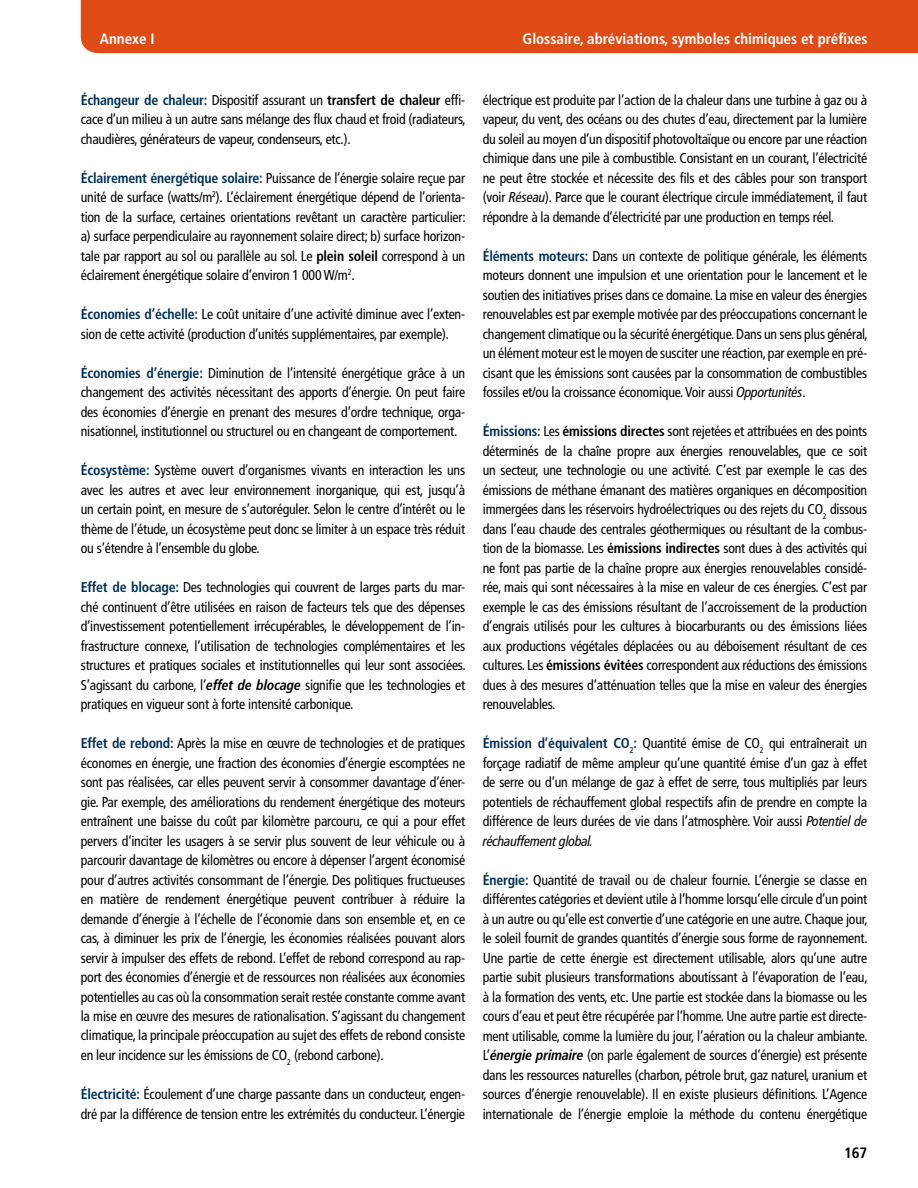
<style>
.page{position:relative;width:918px;height:1188px;background:#fff}
.page>*{position:absolute;margin:0;border:0;box-sizing:border-box;transform-origin:0 0}
.t1{font:700 condensed 15px "Frutiger LT Pro";color:#fff}
.t2{font:700 condensed 15px "Frutiger LT Pro";color:#000}
.t3{font:condensed 14.25px/19.5px "Frutiger LT Pro";letter-spacing:-.015em;color:#000;text-align:justify}
.s1{font-weight:700;color:#002f56}
.s2{font-weight:700}
.s3{font-weight:700;font-style:italic}
.s4{font-style:italic}
</style>
<div class="page">
<div style="left:81px;top:0;width:837px;height:53px;background:#de4b16"></div>
<p class="t1" style="left:100px;top:30px;width:56px">Annexe I</p>
<p class="t1" style="left:523px;top:30px;width:346px">Glossaire, abréviations, symboles chimiques et préfixes</p>
<p class="t3" style="left:81px;top:90px;width:386px"><span class="s1">Échangeur de chaleur:</span> Dispositif assurant un <span class="s2">transfert de chaleur</span> effi&shy;cace d’un milieu à un autre sans mélange des flux chaud et froid (radiateurs, chaudières, générateurs de vapeur, condenseurs, etc.).</p>
<p class="t3" style="left:81px;top:168px;width:386px"><span class="s1">Éclairement énergétique solaire:</span> Puissance de l’énergie solaire reçue par unité de surface (watts/m<sup>2</sup>). L’éclairement énergétique dépend de l’orienta&shy;tion de la surface, certaines orientations revêtant un caractère particulier: a) surface perpendiculaire au rayonnement solaire direct; b) surface horizon&shy;tale par rapport au sol ou parallèle au sol. Le <span class="s2">plein soleil</span> correspond à un éclairement énergétique solaire d’environ 1 000 W/m<sup>2</sup>.</p>
<p class="t3" style="left:81px;top:305px;width:386px"><span class="s1">Économies d’échelle:</span> Le coût unitaire d’une activité diminue avec l’exten&shy;sion de cette activité (production d’unités supplémentaires, par exemple).</p>
<p class="t3" style="left:81px;top:363px;width:386px"><span class="s1">Économies d’énergie:</span> Diminution de l’intensité énergétique grâce à un changement des activités nécessitant des apports d’énergie. On peut faire des économies d’énergie en prenant des mesures d’ordre technique, orga&shy;nisationnel, institutionnel ou structurel ou en changeant de comportement.</p>
<p class="t3" style="left:81px;top:461px;width:386px"><span class="s1">Écosystème:</span> Système ouvert d’organismes vivants en interaction les uns avec les autres et avec leur environnement inorganique, qui est, jusqu’à un certain point, en mesure de s’autoréguler. Selon le centre d’intérêt ou le thème de l’étude, un écosystème peut donc se limiter à un espace très réduit ou s’étendre à l’ensemble du globe.</p>
<p class="t3" style="left:81px;top:578px;width:386px"><span class="s1">Effet de blocage:</span> Des technologies qui couvrent de larges parts du mar&shy;ché continuent d’être utilisées en raison de facteurs tels que des dépenses d’investissement potentiellement irrécupérables, le développement de l’in&shy;frastructure connexe, l’utilisation de technologies complémentaires et les structures et pratiques sociales et institutionnelles qui leur sont associées.<br>S’agissant du carbone, l’<span class="s3">effet de blocage</span> signifie que les technologies et pratiques en vigueur sont à forte intensité carbonique.</p>
<p class="t3" style="left:81px;top:733px;width:386px"><span class="s1">Effet de rebond:</span> Après la mise en œuvre de technologies et de pratiques économes en énergie, une fraction des économies d’énergie escomptées ne sont pas réalisées, car elles peuvent servir à consommer davantage d’éner&shy;gie. Par exemple, des améliorations du rendement énergétique des moteurs entraînent une baisse du coût par kilomètre parcouru, ce qui a pour effet pervers d’inciter les usagers à se servir plus souvent de leur véhicule ou à parcourir davantage de kilomètres ou encore à dépenser l’argent économisé pour d’autres activités consommant de l’énergie. Des politiques fructueuses en matière de rendement énergétique peuvent contribuer à réduire la demande d’énergie à l’échelle de l’économie dans son ensemble et, en ce cas, à diminuer les prix de l’énergie, les économies réalisées pouvant alors servir à impulser des effets de rebond. L’effet de rebond correspond au rap&shy;port des économies d’énergie et de ressources non réalisées aux économies potentielles au cas où la consommation serait restée constante comme avant la mise en œuvre des mesures de rationalisation. S’agissant du changement climatique, la principale préoccupation au sujet des effets de rebond consiste en leur incidence sur les émissions de CO<sub>2</sub> (rebond carbone).</p>
<p class="t3" style="left:81px;top:1085px;width:386px"><span class="s1">Électricité:</span> Écoulement d’une charge passante dans un conducteur, engen&shy;dré par la différence de tension entre les extrémités du conducteur. L’énergie</p>
<p class="t3" style="left:483px;top:90px;width:386px">électrique est produite par l’action de la chaleur dans une turbine à gaz ou à vapeur, du vent, des océans ou des chutes d’eau, directement par la lumière du soleil au moyen d’un dispositif photovoltaïque ou encore par une réaction chimique dans une pile à combustible. Consistant en un courant, l’électricité ne peut être stockée et nécessite des fils et des câbles pour son transport (voir <span class="s4">Réseau</span>). Parce que le courant électrique circule immédiatement, il faut répondre à la demande d’électricité par une production en temps réel.</p>
<p class="t3" style="left:483px;top:246px;width:386px"><span class="s1">Éléments moteurs:</span> Dans un contexte de politique générale, les éléments moteurs donnent une impulsion et une orientation pour le lancement et le soutien des initiatives prises dans ce domaine. La mise en valeur des énergies renouvelables est par exemple motivée par des préoccupations concernant le changement climatique ou la sécurité énergétique. Dans un sens plus général, un élément moteur est le moyen de susciter une réaction, par exemple en pré&shy;cisant que les émissions sont causées par la consommation de combustibles fossiles et/ou la croissance économique. Voir aussi <span class="s4">Opportunités</span>.</p>
<p class="t3" style="left:483px;top:421px;width:386px"><span class="s1">Émissions:</span> Les <span class="s2">émissions directes</span> sont rejetées et attribuées en des points déterminés de la chaîne propre aux énergies renouvelables, que ce soit un secteur, une technologie ou une activité. C’est par exemple le cas des émissions de méthane émanant des matières organiques en décomposition immergées dans les réservoirs hydroélectriques ou des rejets du CO<sub>2</sub> dissous dans l’eau chaude des centrales géothermiques ou résultant de la combus&shy;tion de la biomasse. Les <span class="s2">émissions indirectes</span> sont dues à des activités qui ne font pas partie de la chaîne propre aux énergies renouvelables considé&shy;rée, mais qui sont nécessaires à la mise en valeur de ces énergies. C’est par exemple le cas des émissions résultant de l’accroissement de la production d’engrais utilisés pour les cultures à biocarburants ou des émissions liées aux productions végétales déplacées ou au déboisement résultant de ces cultures. Les <span class="s2">émissions évitées</span> correspondent aux réductions des émissions dues à des mesures d’atténuation telles que la mise en valeur des énergies renouvelables.</p>
<p class="t3" style="left:483px;top:734px;width:386px"><span class="s1">Émission d’équivalent CO</span><sub>2</sub><span class="s1">:</span> Quantité émise de CO<sub>2</sub> qui entraînerait un forçage radiatif de même ampleur qu’une quantité émise d’un gaz à effet de serre ou d’un mélange de gaz à effet de serre, tous multipliés par leurs potentiels de réchauffement global respectifs afin de prendre en compte la différence de leurs durées de vie dans l’atmosphère. Voir aussi <span class="s4">Potentiel de réchauffement global.</span></p>
<p class="t3" style="left:483px;top:870px;width:386px"><span class="s1">Énergie:</span> Quantité de travail ou de chaleur fournie. L’énergie se classe en différentes catégories et devient utile à l’homme lorsqu’elle circule d’un point à un autre ou qu’elle est convertie d’une catégorie en une autre. Chaque jour, le soleil fournit de grandes quantités d’énergie sous forme de rayonnement.<br>Une partie de cette énergie est directement utilisable, alors qu’une autre partie subit plusieurs transformations aboutissant à l’évaporation de l’eau, à la formation des vents, etc. Une partie est stockée dans la biomasse ou les cours d’eau et peut être récupérée par l’homme. Une autre partie est directe&shy;ment utilisable, comme la lumière du jour, l’aération ou la chaleur ambiante.<br>L’<span class="s3">énergie primaire</span> (on parle également de sources d’énergie) est présente dans les ressources naturelles (charbon, pétrole brut, gaz naturel, uranium et sources d’énergie renouvelable). Il en existe plusieurs définitions. L’Agence internationale de l’énergie emploie la méthode du contenu énergétique</p>
<p class="t2" style="left:844px;top:1144px;width:25px">167</p>
</div>
